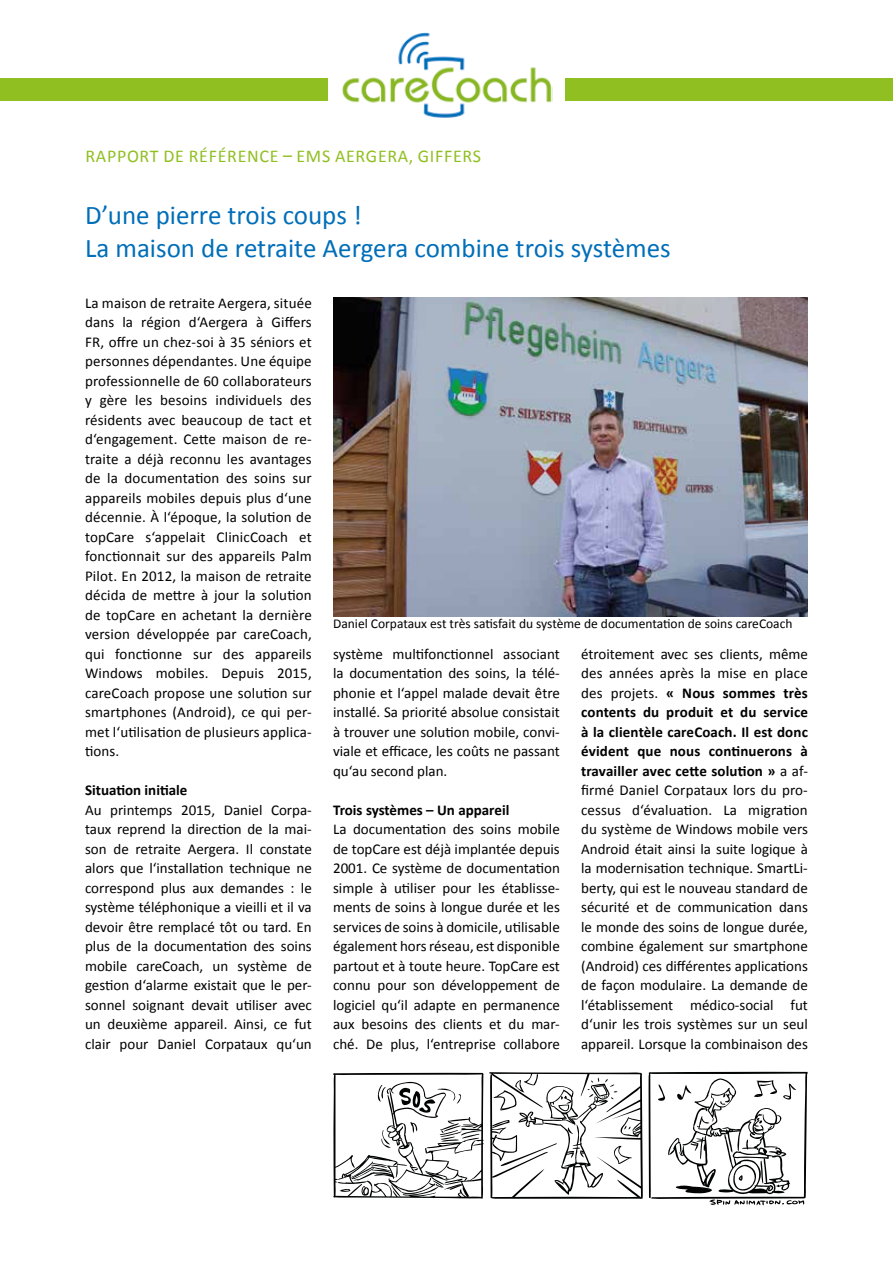
<style>
.page{position:relative;width:893px;height:1263px;background:#fff}
.page>*{position:absolute;margin:0;border:0;box-sizing:border-box;transform-origin:0 0}
.t1{font:27px/32.4px "Calibri";color:#006eb8}
.t2{font:18px "Calibri";letter-spacing:.04em;color:#90bf21}
.t3{font:15px/19.5px "Calibri";color:#000;text-align:justify}
.t4{font:700 15px "Calibri";color:#000}
.t5{font:13.5px "Calibri";color:#000}
.s1{font-weight:700}
</style>
<div class="page">
<img style="left:342px;top:32px;width:210px;height:86px">
<div style="left:0;top:79px;width:327px;height:22px;background:#90bf21"></div>
<div style="left:566px;top:79px;width:327px;height:22px;background:#90bf21"></div>
<img style="left:333px;top:297px;width:475px;height:319px">
<svg style="left:649px;top:1072px;width:159px;height:133px"></svg>
<svg style="left:333px;top:1072px;width:310px;height:127px"></svg>
<p class="t2" style="left:85px;top:145px;width:397px">RAPPORT DE RÉFÉRENCE – EMS AERGERA, GIFFERS</p>
<h1 class="t1" style="left:85px;top:199px;width:587px">D’une pierre trois coups !<br>La maison de retraite Aergera combine trois systèmes</h1>
<p class="t3" style="left:85px;top:293px;width:228px">La maison de retraite Aergera, située dans la région d‘Aergera à Giffers FR, offre un chez-soi à 35 séniors et personnes dépendantes. Une équipe professionnelle de 60 collaborateurs y gère les besoins individuels des résidents avec beaucoup de tact et d‘engagement. Cette maison de re&shy;traite a déjà reconnu les avantages de la documentation des soins sur appareils mobiles depuis plus d‘une décennie. À l‘époque, la solution de topCare s‘appelait ClinicCoach et fonctionnait sur des appareils Palm Pilot. En 2012, la maison de retraite décida de mettre à jour la solution de topCare en achetant la dernière version développée par careCoach, qui fonctionne sur des appareils Windows mobiles. Depuis 2015, careCoach propose une solution sur smartphones (Android), ce qui per&shy;met l‘utilisation de plusieurs applica&shy;tions.</p>
<p class="t4" style="left:85px;top:780px;width:104px">Situation initiale</p>
<p class="t3" style="left:85px;top:800px;width:228px">Au printemps 2015, Daniel Corpa&shy;taux reprend la direction de la mai&shy;son de retraite Aergera. Il constate alors que l‘installation technique ne correspond plus aux demandes : le système téléphonique a vieilli et il va devoir être remplacé tôt ou tard. En plus de la documentation des soins mobile careCoach, un système de gestion d‘alarme existait que le per&shy;sonnel soignant devait utiliser avec un deuxième appareil. Ainsi, ce fut clair pour Daniel Corpataux qu‘un</p>
<p class="t5" style="left:333px;top:615px;width:461px">Daniel Corpataux est très satisfait du système de documentation de soins careCoach</p>
<p class="t3" style="left:333px;top:644px;width:228px">système multifonctionnel associant la documentation des soins, la télé&shy;phonie et l‘appel malade devait être installé. Sa priorité absolue consistait à trouver une solution mobile, convi&shy;viale et efficace, les coûts ne passant qu‘au second plan.</p>
<p class="t4" style="left:333px;top:800px;width:178px">Trois systèmes – Un appareil</p>
<p class="t3" style="left:333px;top:819px;width:228px">La documentation des soins mobile de topCare est déjà implantée depuis 2001. Ce système de documentation simple à utiliser pour les établisse&shy;ments de soins à longue durée et les services de soins à domicile, utilisable également hors réseau, est disponible partout et à toute heure. TopCare est connu pour son développement de logiciel qu‘il adapte en permanence aux besoins des clients et du mar&shy;ché. De plus, l‘entreprise collabore</p>
<p class="t3" style="left:581px;top:644px;width:228px">étroitement avec ses clients, même des années après la mise en place des projets. <span class="s1">« Nous sommes très contents du produit et du service à la clientèle careCoach. Il est donc évident que nous continuerons à travailler avec cette solution »</span> a af&shy;firmé Daniel Corpataux lors du pro&shy;cessus d‘évaluation. La migration du système de Windows mobile vers Android était ainsi la suite logique à la modernisation technique. SmartLi&shy;berty, qui est le nouveau standard de sécurité et de communication dans le monde des soins de longue durée, combine également sur smartphone (Android) ces différentes applications de façon modulaire. La demande de l‘établissement médico-social fut d‘unir les trois systèmes sur un seul appareil. Lorsque la combinaison des</p>
</div>
